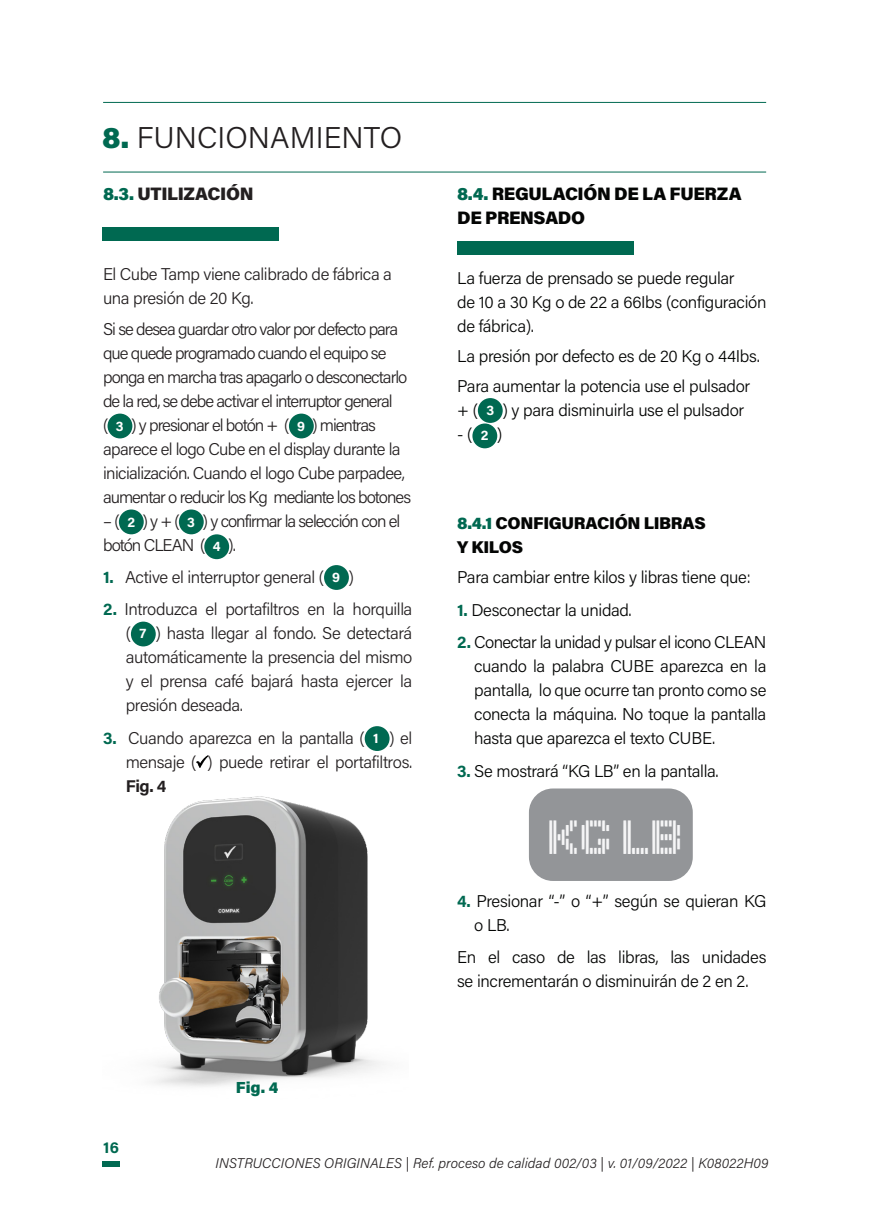
<style>
.page{position:relative;width:874px;height:1225px;background:#fff}
.page>*{position:absolute;margin:0;border:0;box-sizing:border-box;transform-origin:0 0}
.t1{font:48px "BLINDSH";color:#f5f5f6}
.t2{font:300 30px "Acumin Pro";color:#231f20}
.Texto_común{font:900 18px/24px "Acumin Pro";letter-spacing:-.02em;color:#040504}
.Texto_común-2{font:900 18px "Acumin Pro";letter-spacing:-.02em;color:#231f20}
.Texto_común-3{font:300 17px/24px "Acumin Pro";letter-spacing:-.02em;color:#040504}
.Texto_común-4{font:300 17px/24px "Acumin Pro";letter-spacing:-.06em;color:#231f20}
.Enumeración_1_2_3{font:300 17px/24px "Acumin Pro";letter-spacing:-.025em;color:#231f20;text-align:justify}
.Texto_común-5{font:300 17px/24px "Acumin Pro";letter-spacing:-.025em;color:#231f20}
.Texto_común-6{font:900 17px/24px "Acumin Pro";letter-spacing:-.02em;color:#040504}
.Texto_común-7{font:900 16px "Acumin Pro";color:#006951}
.t3{font:700 16px "Acumin Pro";color:#006951}
.t4{font:italic 300 14px "Acumin Pro";letter-spacing:.01em;color:#231f20}
.t5{font:700 14px "Acumin Pro";color:#fff}
.s1{font-weight:900;color:#006951}
.s2{color:#006951}
.s3{font-weight:700;color:#006951}
.s4{font-weight:700}
</style>
<div class="page">
<div style="left:102px;top:1161px;width:18px;height:6px;background:#006951"></div>
<img style="left:154px;top:796px;width:230px;height:291px">
<div style="left:324px;top:565px;width:25px;height:25px;background:#006951;border-radius:50%"></div>
<div style="left:131px;top:621px;width:25px;height:25px;background:#006951;border-radius:50%"></div>
<div style="left:364px;top:726px;width:25px;height:25px;background:#006951;border-radius:50%"></div>
<svg style="left:196px;top:756px;width:11px;height:12px"></svg>
<div style="left:102px;top:228px;width:177px;height:13px;background:#006951"></div>
<hr style="left:103px;top:102px;width:662px;height:1px;background:#006951">
<hr style="left:103px;top:172px;width:662px;height:1px;background:#006951">
<div style="left:477px;top:398px;width:25px;height:25px;background:#006951;border-radius:50%"></div>
<div style="left:472px;top:423px;width:25px;height:25px;background:#006951;border-radius:50%"></div>
<div style="left:456px;top:241px;width:177px;height:14px;background:#006951"></div>
<div style="left:289px;top:413px;width:24px;height:25px;background:#006951;border-radius:50%"></div>
<div style="left:107px;top:413px;width:25px;height:25px;background:#006951;border-radius:50%"></div>
<div style="left:119px;top:509px;width:25px;height:25px;background:#006951;border-radius:50%"></div>
<div style="left:179px;top:509px;width:25px;height:25px;background:#006951;border-radius:50%"></div>
<div style="left:204px;top:534px;width:25px;height:25px;background:#006951;border-radius:50%"></div>
<div style="left:528px;top:788px;width:164px;height:93px;background:#939598;border-radius:24px"></div>
<p class="t2" style="left:102px;top:117px;width:301px"><span class="s1">8.</span> FUNCIONAMIENTO</p>
<p class="Texto_común-2" style="left:103px;top:181px;width:152px"><span class="s2">8.3.</span> UTILIZACIÓN</p>
<p class="Texto_común-5" style="left:103px;top:261px;width:290px">El Cube Tamp viene calibrado de fábrica a una presión de 20 Kg.</p>
<p class="Texto_común-4" style="left:103px;top:316px;width:305px">Si se desea guardar otro valor por defecto para que quede programado cuando el equipo se ponga en marcha tras apagarlo o desconectarlo de la red, se debe activar el interruptor general<br>(</p>
<p class="Texto_común-4" style="left:131px;top:412px;width:160px">) y presionar el botón + (</p>
<p class="Texto_común-4" style="left:103px;top:412px;width:309px;text-indent:209px">) mientras aparece el logo Cube en el display durante la inicialización. Cuando el logo Cube parpadee, aumentar o reducir los Kg mediante los botones</p>
<p class="Texto_común-4" style="left:103px;top:508px;width:18px">– (</p>
<p class="Texto_común-4" style="left:142px;top:508px;width:39px">) y + (</p>
<p class="t5" style="left:116px;top:416px;width:9px">3</p>
<p class="t5" style="left:297px;top:416px;width:9px">9</p>
<p class="Texto_común-4" style="left:103px;top:508px;width:298px;text-indent:99px">) y confirmar la selección con el botón CLEAN (</p>
<p class="t5" style="left:127px;top:512px;width:9px">2</p>
<p class="t5" style="left:187px;top:512px;width:9px">3</p>
<p class="Texto_común-4" style="left:228px;top:532px;width:9px">).</p>
<p class="Enumeración_1_2_3" style="left:103px;top:564px;width:223px"><span class="s3">1.</span> Active el interruptor general (</p>
<p class="t5" style="left:332px;top:567px;width:9px">9</p>
<p class="Enumeración_1_2_3" style="left:348px;top:564px;width:7px">)</p>
<p class="Enumeración_1_2_3" style="left:126px;top:597px;width:288px;text-indent:-23px"><span class="s3">2.</span> Introduzca el portafiltros en la horquilla (</p>
<p class="t5" style="left:212px;top:536px;width:9px">4</p>
<p class="Enumeración_1_2_3" style="left:126px;top:621px;width:288px;text-indent:29px">) hasta llegar al fondo. Se detectará automáticamente la presencia del mismo y el prensa café bajará hasta ejercer la presión deseada.</p>
<p class="Enumeración_1_2_3" style="left:103px;top:725px;width:263px"><span class="s3">3.</span> Cuando aparezca en la pantalla (</p>
<p class="t5" style="left:373px;top:728px;width:7px">1</p>
<p class="t5" style="left:140px;top:623px;width:8px">7</p>
<p class="Enumeración_1_2_3" style="left:126px;top:725px;width:288px;text-indent:263px">) el mensaje ( ) puede retirar el portafiltros.<br><span class="s4">Fig. 4</span></p>
<p class="t3" style="left:103px;top:1136px;width:17px">16</p>
<p class="Texto_común-7" style="left:236px;top:1076px;width:44px">Fig. 4</p>
<p class="Texto_común" style="left:457px;top:181px;width:286px"><span class="s2">8.4.</span> REGULACIÓN DE LA FUERZA<br>DE PRENSADO</p>
<p class="Texto_común-3" style="left:457px;top:265px;width:311px">La fuerza de prensado se puede regular<br>de 10 a 30 Kg o de 22 a 66Ibs (configuración de fábrica).</p>
<p class="Texto_común-3" style="left:457px;top:343px;width:304px">La presión por defecto es de 20 Kg o 44Ibs.</p>
<p class="Texto_común-3" style="left:457px;top:373px;width:294px">Para aumentar la potencia use el pulsador + (</p>
<p class="t5" style="left:486px;top:400px;width:9px">3</p>
<p class="Texto_común-3" style="left:502px;top:397px;width:243px">) y para disminuirla use el pulsador</p>
<p class="Texto_común-3" style="left:457px;top:421px;width:17px">- (</p>
<p class="t5" style="left:480px;top:425px;width:9px">2</p>
<p class="Texto_común-3" style="left:496px;top:421px;width:7px">)</p>
<p class="Texto_común-6" style="left:457px;top:510px;width:250px"><span class="s2">8.4.1</span> CONFIGURACIÓN LIBRAS<br>Y KILOS</p>
<p class="Texto_común-3" style="left:457px;top:564px;width:295px">Para cambiar entre kilos y libras tiene que:</p>
<p class="Texto_común-3" style="left:457px;top:597px;width:176px"><span class="s3">1.</span> Desconectar la unidad.</p>
<p class="Texto_común-3" style="left:474px;top:629px;width:293px;text-align:justify;text-indent:-17px"><span class="s3">2.</span> Conectar la unidad y pulsar el icono CLEAN cuando la palabra CUBE aparezca en la pantalla, lo que ocurre tan pronto como se conecta la máquina. No toque la pantalla hasta que aparezca el texto CUBE.</p>
<p class="Texto_común-3" style="left:457px;top:758px;width:263px"><span class="s3">3.</span> Se mostrará “KG LB” en la pantalla.</p>
<p class="t1" style="left:547px;top:809px;width:137px">KG LB</p>
<p class="Texto_común-3" style="left:474px;top:888px;width:294px;text-indent:-17px"><span class="s3">4.</span> Presionar “-” o “+” según se quieran KG o LB.</p>
<p class="Texto_común-3" style="left:457px;top:944px;width:310px">En el caso de las libras, las unidades se incrementarán o disminuirán de 2 en 2.</p>
<p class="t4" style="left:215px;top:1153px;width:554px">INSTRUCCIONES ORIGINALES | Ref. proceso de calidad 002/03 | v. 01/09/2022 | K08022H09</p>
</div>
